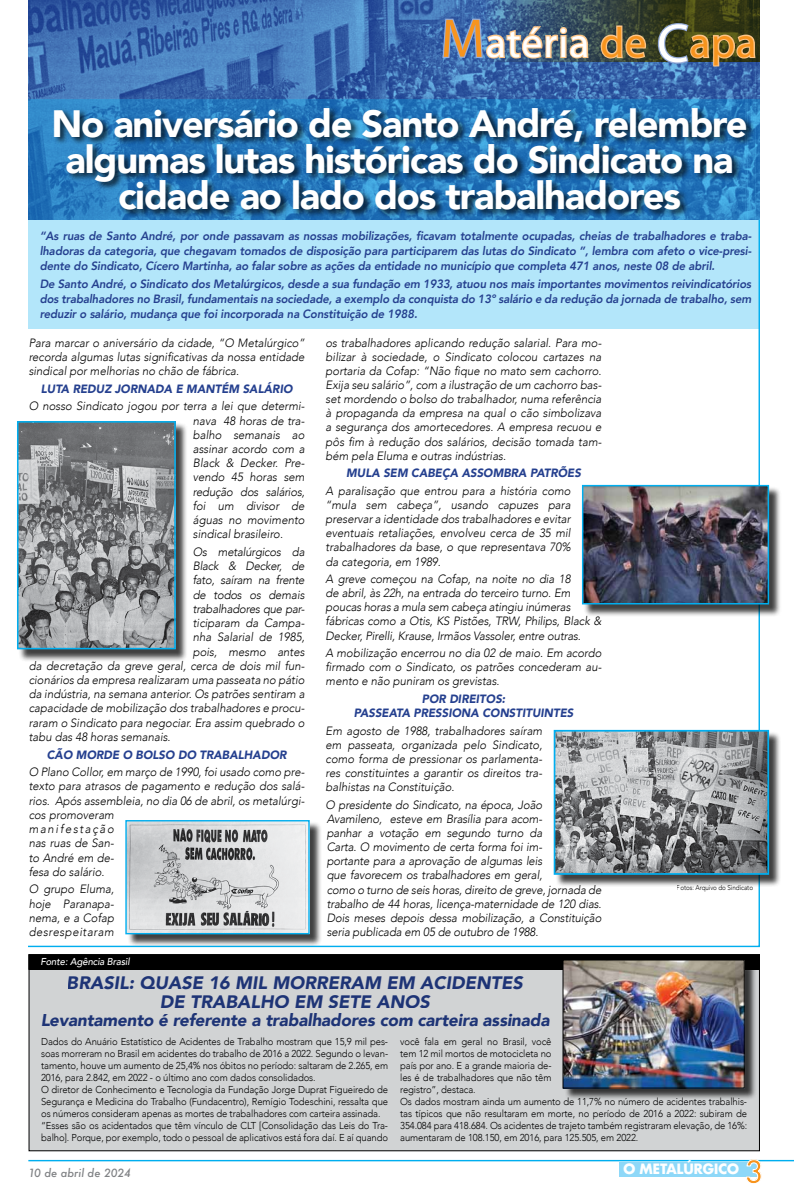
<style>
.page{position:relative;width:794px;height:1191px;background:#fff}
.page>*{position:absolute;margin:0;border:0;box-sizing:border-box;transform-origin:0 0}
.t1{font:42.4px "Myriad Pro";letter-spacing:.02em;color:#fff}
.t2{font:900 38px/36px "Avenir";letter-spacing:-.03em;color:#fff;text-align:center}
.t3{font:500 30.8px "Futura";color:#f7941e}
.t4{font:italic 900 18px/19px "Avenir";color:#25408f;text-align:center}
.t5{font:italic 900 17px "Avenir";letter-spacing:-.01em;color:#25408f}
.t6{font:700 13.8px "Futura";letter-spacing:-.04em;color:#fff}
.t7{font:italic 300 12px/14.1px "Avenir";color:#000;text-align:justify;scale:.95 1}
.t8{font:italic 800 12px/15px "Avenir";letter-spacing:-.01em;color:#25408f;text-align:justify;scale:.95 1}
.t9{font:italic 900 12px/14.1px "Avenir";color:#25408f;text-align:center;scale:.95 1}
.t10{font:italic 300 12px "Avenir";letter-spacing:-.02em;color:#000;scale:.95 1}
.t11{font:italic 500 11px "Futura";color:#808285}
.t12{font:300 10px/12px "Avenir";letter-spacing:-.01em;color:#000;scale:.95 1}
.t13{font:italic 500 10px "Avenir";letter-spacing:-.01em;color:#fff;scale:.95 1}
.t14{font:300 7px "Avenir";letter-spacing:-.01em;color:#000;scale:.9 1}
.s1{font-size:54.8px;color:#f7941e}
.s2{color:#f7941e}
.s3{font-size:54.8px}
</style>
<div class="page">
<img style="left:28px;top:0;width:732px;height:99px">
<svg style="left:28px;top:99px;width:732px;height:230px;background:#a3daf3"></svg>
<svg style="left:429px;top:0;width:331px;height:61px;background:#3a5056"></svg>
<hr style="left:28px;top:1159px;width:766px;height:2px;background:#00aeef">
<div style="left:619px;top:1162px;width:137px;height:14px;background:#8ed8f8"></div>
<svg style="left:745px;top:1159px;width:17px;height:18px"></svg>
<div style="left:52px;top:106px;width:703px;height:112px;background:#000;opacity:.75"></div>
<img style="left:441px;top:17px;width:149px;height:43px">
<svg style="left:599px;top:24px;width:48px;height:36px;background:#827658"></svg>
<svg style="left:656px;top:22px;width:101px;height:46px;background:#67664d"></svg>
<div style="left:18px;top:422px;width:170px;height:239px;background:#000;opacity:.75"></div>
<img style="left:20px;top:424px;width:153px;height:222px">
<div style="left:17px;top:421px;width:159px;height:228px;border:2px solid #00aeef"></div>
<div style="left:127px;top:821px;width:195px;height:126px;background:#000;opacity:.75"></div>
<img style="left:127px;top:822px;width:181px;height:110px">
<div style="left:125px;top:820px;width:185px;height:114px;border:1px solid #00aeef"></div>
<div style="left:583px;top:486px;width:198px;height:131px;background:#000;opacity:.75"></div>
<img style="left:584px;top:487px;width:183px;height:115px">
<div style="left:582px;top:485px;width:187px;height:119px;border:1px solid #00aeef"></div>
<div style="left:555px;top:731px;width:226px;height:156px;background:#000;opacity:.75"></div>
<img style="left:556px;top:733px;width:210px;height:138px">
<div style="left:553px;top:730px;width:216px;height:144px;border:2px solid #00aeef"></div>
<div style="left:29px;top:954px;width:730px;height:196px;background:#d1d3d4"></div>
<div style="left:29px;top:954px;width:730px;height:15px;background:#000"></div>
<div style="left:564px;top:961px;width:192px;height:139px;background:#000;opacity:.75"></div>
<img style="left:565px;top:962px;width:177px;height:124px">
<h1 class="t1" style="left:440px;top:16px;width:317px"><span class="s1">M</span>atéria <span class="s2">de</span> <span class="s3">C</span><span class="s2">apa</span></h1>
<h2 class="t2" style="left:51px;top:104px;width:698px">No aniversário de Santo André, relembre algumas lutas históricas do Sindicato na cidade ao lado dos trabalhadores</h2>
<p class="t8" style="left:40px;top:228px;width:751px">“As ruas de Santo André, por onde passavam as nossas mobilizações, ficavam totalmente ocupadas, cheias de trabalhadores e traba&shy;lhadoras da categoria, que chegavam tomados de disposição para participarem das lutas do Sindicato ”, lembra com afeto o vice-presi&shy;dente do Sindicato, Cícero Martinha, ao falar sobre as ações da entidade no município que completa 471 anos, neste 08 de abril.</p>
<p class="t8" style="left:40px;top:276px;width:750px">De Santo André, o Sindicato dos Metalúrgicos, desde a sua fundação em 1933, atuou nos mais importantes movimentos reivindicatórios dos trabalhadores no Brasil, fundamentais na sociedade, a exemplo da conquista do 13º salário e da redução da jornada de trabalho, sem reduzir o salário, mudança que foi incorporada na Constituição de 1988.</p>
<p class="t7" style="left:29px;top:335px;width:292px">Para marcar o aniversário da cidade, “O Metalúrgico” recorda algumas lutas significativas da nossa entidade sindical por melhorias no chão de fábrica.</p>
<p class="t9" style="left:41px;top:381px;width:266px">LUTA REDUZ JORNADA E MANTÉM SALÁRIO</p>
<p class="t7" style="left:193px;top:399px;width:119px;text-indent:-164px">O nosso Sindicato jogou por terra a lei que determi&shy;nava 48 horas de tra&shy;balho semanais ao assinar acordo com a Black &amp; Decker. Pre&shy;vendo 45 horas sem redução dos salários, foi um divisor de águas no movimento sindical brasileiro.</p>
<p class="t10" style="left:193px;top:545px;width:119px">Os metalúrgicos da</p>
<p class="t10" style="left:193px;top:559px;width:119px">Black &amp; Decker, de</p>
<p class="t10" style="left:193px;top:573px;width:119px">fato, saíram na frente</p>
<p class="t10" style="left:193px;top:587px;width:119px">de todos os demais</p>
<p class="t10" style="left:193px;top:601px;width:119px">trabalhadores que par-</p>
<p class="t7" style="left:193px;top:616px;width:119px">ticiparam da Campa-</p>
<p class="t7" style="left:193px;top:630px;width:119px">nha Salarial de 1985,</p>
<p class="t7" style="left:193px;top:644px;width:119px">pois, mesmo antes</p>
<p class="t7" style="left:29px;top:658px;width:292px">da decretação da greve geral, cerca de dois mil fun-</p>
<p class="t7" style="left:29px;top:673px;width:292px">cionários da empresa realizaram uma passeata no pátio</p>
<p class="t7" style="left:29px;top:687px;width:292px">da indústria, na semana anterior. Os patrões sentiram a</p>
<p class="t7" style="left:29px;top:701px;width:292px">capacidade de mobilização dos trabalhadores e procu-</p>
<p class="t7" style="left:29px;top:715px;width:292px">raram o Sindicato para negociar. Era assim quebrado o</p>
<p class="t7" style="left:29px;top:729px;width:151px">tabu das 48 horas semanais.</p>
<p class="t9" style="left:47px;top:747px;width:254px">CÃO MORDE O BOLSO DO TRABALHADOR</p>
<p class="t7" style="left:29px;top:765px;width:292px;text-align:left">O Plano Collor, em março de 1990, foi usado como pre&shy;texto para atrasos de pagamento e redução dos salá&shy;rios. Após assembleia, no dia 06 de abril, os metalúrgi&shy;cos promoveram<br>manifestação<br>nas ruas de San-<br>to André em de-<br>fesa do salário.</p>
<p class="t7" style="left:29px;top:882px;width:91px">O grupo Eluma, hoje Paranapa&shy;nema, e a Cofap desrespeitaram</p>
<p class="t13" style="left:40px;top:955px;width:95px">Fonte: Agência Brasil</p>
<p class="t7" style="left:326px;top:335px;width:292px">os trabalhadores aplicando redução salarial. Para mo&shy;bilizar à sociedade, o Sindicato colocou cartazes na portaria da Cofap: “Não fique no mato sem cachorro.<br>Exija seu salário”, com a ilustração de um cachorro bas&shy;set mordendo o bolso do trabalhador, numa referência à propaganda da empresa na qual o cão simbolizava a segurança dos amortecedores. A empresa recuou e pôs fim à redução dos salários, decisão tomada tam&shy;bém pela Eluma e outras indústrias.</p>
<p class="t9" style="left:346px;top:466px;width:249px">MULA SEM CABEÇA ASSOMBRA PATRÕES</p>
<p class="t7" style="left:326px;top:483px;width:259px">A paralisação que entrou para a história como “mula sem cabeça”, usando capuzes para preservar a identidade dos trabalhadores e evitar eventuais retaliações, envolveu cerca de 35 mil trabalhadores da base, o que representava 70% da categoria, em 1989.</p>
<p class="t7" style="left:326px;top:572px;width:292px;text-align:left">A greve começou na Cofap, na noite no dia 18<br>de abril, às 22h, na entrada do terceiro turno. Em poucas horas a mula sem cabeça atingiu inúmeras fábricas como a Otis, KS Pistões, TRW, Philips, Black &amp; Decker, Pirelli, Krause, Irmãos Vassoler, entre outras.</p>
<p class="t7" style="left:326px;top:646px;width:292px">A mobilização encerrou no dia 02 de maio. Em acordo firmado com o Sindicato, os patrões concederam au&shy;mento e não puniram os grevistas.</p>
<p class="t9" style="left:354px;top:691px;width:233px">POR DIREITOS:<br>PASSEATA PRESSIONA CONSTITUINTES</p>
<p class="t7" style="left:326px;top:723px;width:230px">Em agosto de 1988, trabalhadores saíram em passeata, organizada pelo Sindicato, como forma de pressionar os parlamenta&shy;res constituintes a garantir os direitos tra&shy;balhistas na Constituição.</p>
<p class="t7" style="left:326px;top:797px;width:292px;text-align:left">O presidente do Sindicato, na época, João<br>Avamileno, esteve em Brasília para acom-<br>panhar a votação em segundo turno da<br>Carta. O movimento de certa forma foi im-<br>portante para a aprovação de algumas leis<br>que favorecem os trabalhadores em geral,<br>como o turno de seis horas, direito de greve, jornada de trabalho de 44 horas, licença-maternidade de 120 dias.<br>Dois meses depois dessa mobilização, a Constituição seria publicada em 05 de outubro de 1988.</p>
<h3 class="t4" style="left:67px;top:972px;width:457px">Brasil: quase 16 mil morreram em acidentes de trabalho em sete anos</h3>
<h3 class="t5" style="left:40px;top:1006px;width:511px">Levantamento é referente a trabalhadores com carteira assinada</h3>
<p class="t14" style="left:677px;top:884px;width:86px">Fotos: Arquivo do Sindicato</p>
<p class="t12" style="left:41px;top:1035px;width:367px">Dados do Anuário Estatístico de Acidentes de Trabalho mostram que 15,9 mil pes&shy;soas morreram no Brasil em acidentes do trabalho de 2016 a 2022. Segundo o levan&shy;tamento, houve um aumento de 25,4% nos óbitos no período: saltaram de 2.265, em 2016, para 2.842, em 2022 - o último ano com dados consolidados.<br>O diretor de Conhecimento e Tecnologia da Fundação Jorge Duprat Figueiredo de Segurança e Medicina do Trabalho (Fundacentro), Remígio Todeschini, ressalta que os números consideram apenas as mortes de trabalhadores com carteira assinada. “Esses são os acidentados que têm vínculo de CLT [Consolidação das Leis do Tra&shy;balho]. Porque, por exemplo, todo o pessoal de aplicativos está fora daí. E aí quando</p>
<p class="t12" style="left:400px;top:1035px;width:367px">você fala em geral no Brasil, você<br>tem 12 mil mortos de motocicleta no<br>país por ano. E a grande maioria de-<br>les é de trabalhadores que não têm<br>registro”, destaca.<br>Os dados mostram ainda um aumento de 11,7% no número de acidentes trabalhis&shy;tas típicos que não resultaram em morte, no período de 2016 a 2022: subiram de 354.084 para 418.684. Os acidentes de trajeto também registraram elevação, de 16%: aumentaram de 108.150, em 2016, para 125.505, em 2022.</p>
<p class="t11" style="left:28px;top:1165px;width:104px">10 de abril de 2024</p>
<p class="t6" style="left:623px;top:1158px;width:118px">O METALÚRGICO</p>
<h3 class="t3" style="left:745px;top:1150px;width:20px">3</h3>
</div>
